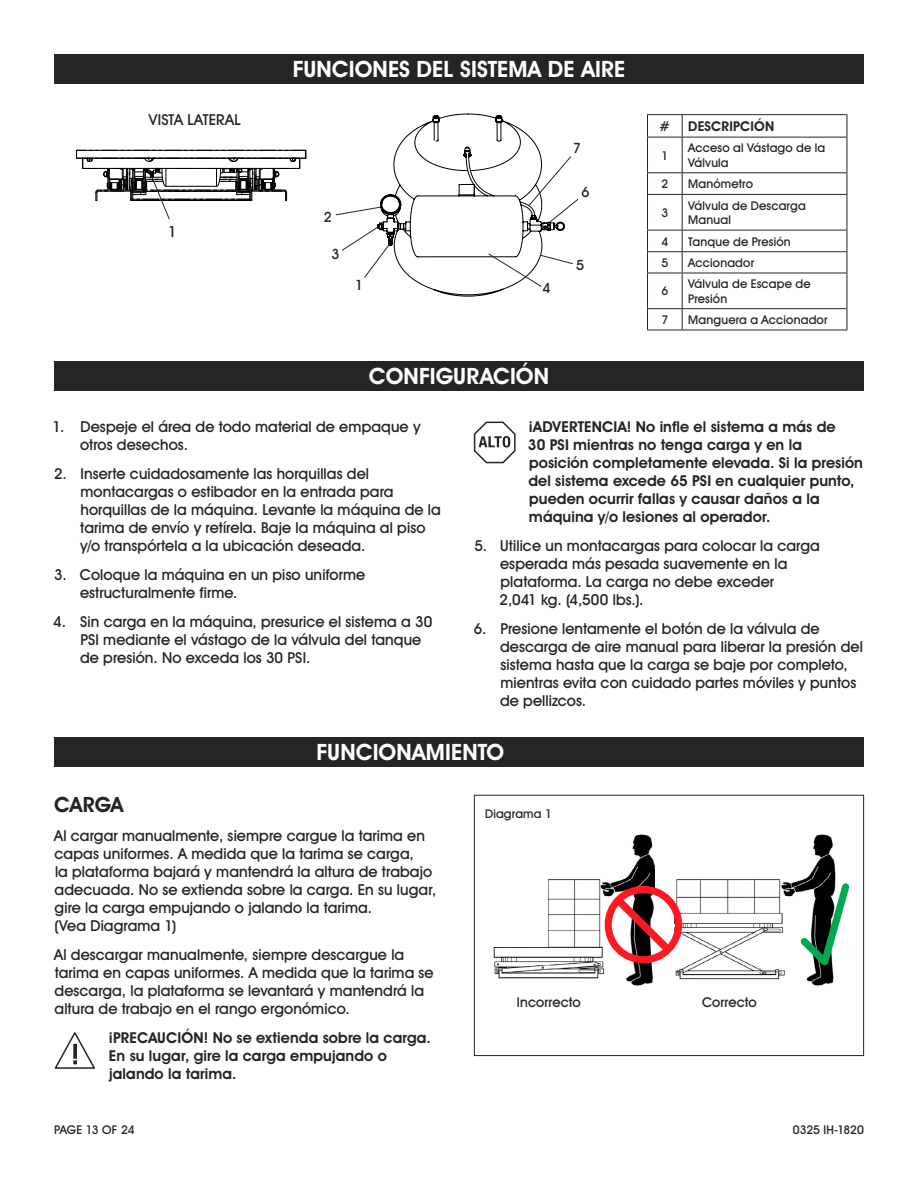
<style>
.page{position:relative;width:918px;height:1188px;background:#fff}
.page>*{position:absolute;margin:0;border:0;box-sizing:border-box;transform-origin:0 0}
.t1{font:700 22.5px "Uline Two Knine";letter-spacing:.005em;color:#fff}
.t2{font:700 21px "Uline Two Knine";letter-spacing:-.005em;color:#252525}
.t3{font:15px/18px "Uline Two Knine";letter-spacing:.005em;color:#252525}
.t4{font:700 15px/18px "Uline Two Knine";letter-spacing:.005em;color:#252525}
.t5{font:14.1px "Uline Two Knine";color:#252525}
.t6{font:13.5px "Uline Two Knine";color:#252525}
.t7{font:700 13.5px "Uline Two Knine";letter-spacing:.015em;color:#252525}
.t8{font:12px/14.4px "Uline Two Knine";letter-spacing:.015em;color:#252525}
.t9{font:12px "Uline Two Knine";letter-spacing:-.01em;color:#252525}
</style>
<div class="page">
<svg style="left:474px;top:422px;width:42px;height:41px"></svg>
<div style="left:54px;top:54px;width:810px;height:30px;background:#252525"></div>
<div style="left:54px;top:361px;width:810px;height:30px;background:#252525"></div>
<div style="left:54px;top:737px;width:810px;height:30px;background:#252525"></div>
<hr style="left:647px;top:114px;width:35px;height:1px;background:#252525">
<svg style="left:647px;top:115px;width:1px;height:22px"></svg>
<hr style="left:682px;top:114px;width:165px;height:1px;background:#252525">
<svg style="left:682px;top:115px;width:1px;height:22px"></svg>
<svg style="left:847px;top:115px;width:1px;height:22px"></svg>
<hr style="left:647px;top:137px;width:1px;height:35px;background:#252525">
<hr style="left:682px;top:137px;width:1px;height:35px;background:#252525">
<hr style="left:847px;top:137px;width:1px;height:35px;background:#252525">
<hr style="left:647px;top:172px;width:35px;height:1px;background:#252525">
<svg style="left:647px;top:173px;width:1px;height:21px"></svg>
<hr style="left:682px;top:172px;width:165px;height:1px;background:#252525">
<svg style="left:682px;top:173px;width:1px;height:21px"></svg>
<svg style="left:847px;top:173px;width:1px;height:21px"></svg>
<hr style="left:647px;top:194px;width:35px;height:1px;background:#252525">
<hr style="left:647px;top:195px;width:1px;height:35px;background:#252525">
<hr style="left:682px;top:194px;width:165px;height:1px;background:#252525">
<hr style="left:682px;top:195px;width:1px;height:35px;background:#252525">
<hr style="left:847px;top:195px;width:1px;height:35px;background:#252525">
<hr style="left:647px;top:230px;width:35px;height:1px;background:#252525">
<hr style="left:682px;top:230px;width:165px;height:1px;background:#252525">
<hr style="left:647px;top:251px;width:35px;height:1px;background:#252525">
<svg style="left:647px;top:230px;width:1px;height:43px"></svg>
<hr style="left:682px;top:251px;width:165px;height:1px;background:#252525">
<svg style="left:682px;top:230px;width:1px;height:43px"></svg>
<svg style="left:847px;top:230px;width:1px;height:43px"></svg>
<hr style="left:647px;top:273px;width:35px;height:1px;background:#252525">
<hr style="left:647px;top:273px;width:1px;height:35px;background:#252525">
<hr style="left:682px;top:273px;width:165px;height:1px;background:#252525">
<hr style="left:682px;top:273px;width:1px;height:35px;background:#252525">
<hr style="left:847px;top:273px;width:1px;height:35px;background:#252525">
<hr style="left:647px;top:308px;width:35px;height:1px;background:#252525">
<svg style="left:647px;top:309px;width:1px;height:21px"></svg>
<hr style="left:682px;top:308px;width:165px;height:1px;background:#252525">
<svg style="left:682px;top:309px;width:1px;height:21px"></svg>
<svg style="left:847px;top:309px;width:1px;height:21px"></svg>
<hr style="left:647px;top:330px;width:35px;height:1px;background:#252525">
<hr style="left:682px;top:330px;width:165px;height:1px;background:#252525">
<hr style="left:647px;top:137px;width:35px;height:1px;background:#252525">
<hr style="left:682px;top:137px;width:165px;height:1px;background:#252525">
<svg style="left:55px;top:1032px;width:40px;height:37px"></svg>
<svg style="left:76px;top:150px;width:231px;height:70px"></svg>
<svg style="left:335px;top:113px;width:244px;height:184px"></svg>
<img style="left:675px;top:835px;width:161px;height:151px">
<img style="left:493px;top:835px;width:162px;height:151px">
<div style="left:494px;top:878px;width:54px;height:68px;background:#fff"></div>
<div style="left:605px;top:886px;width:77px;height:77px;border:7px solid #ff1822;border-radius:50%"></div>
<svg style="left:608px;top:890px;width:69px;height:69px"></svg>
<svg style="left:794px;top:878px;width:56px;height:97px"></svg>
<div style="left:474px;top:795px;width:390px;height:261px;border:1px solid #252525"></div>
<p class="t3" style="left:149px;top:111px;width:93px">VISTA LATERAL</p>
<p class="t3" style="left:168px;top:222px;width:10px">1</p>
<h1 class="t1" style="left:293px;top:56px;width:334px">FUNCIONES DEL SISTEMA DE AIRE</h1>
<p class="t5" style="left:573px;top:139px;width:10px">7</p>
<p class="t5" style="left:324px;top:208px;width:10px">2</p>
<p class="t5" style="left:332px;top:245px;width:10px">3</p>
<p class="t5" style="left:355px;top:276px;width:10px">1</p>
<p class="t5" style="left:543px;top:280px;width:10px">4</p>
<p class="t5" style="left:582px;top:184px;width:10px">6</p>
<p class="t5" style="left:576px;top:257px;width:10px">5</p>
<h1 class="t1" style="left:369px;top:363px;width:182px">CONFIGURACIÓN</h1>
<p class="t7" style="left:660px;top:118px;width:12px">#</p>
<p class="t7" style="left:688px;top:118px;width:88px">DESCRIPCIÓN</p>
<p class="t8" style="left:661px;top:148px;width:8px">1</p>
<p class="t8" style="left:688px;top:141px;width:139px">Acceso al Vástago de la<br>Válvula</p>
<p class="t8" style="left:661px;top:177px;width:8px">2</p>
<p class="t8" style="left:688px;top:177px;width:66px">Manómetro</p>
<p class="t8" style="left:661px;top:205px;width:8px">3</p>
<p class="t8" style="left:688px;top:198px;width:119px">Válvula de Descarga<br>Manual</p>
<p class="t8" style="left:661px;top:234px;width:8px">4</p>
<p class="t8" style="left:688px;top:234px;width:104px">Tanque de Presión</p>
<p class="t8" style="left:661px;top:255px;width:8px">5</p>
<p class="t8" style="left:688px;top:255px;width:68px">Accionador</p>
<p class="t8" style="left:661px;top:284px;width:8px">6</p>
<p class="t8" style="left:688px;top:277px;width:124px">Válvula de Escape de<br>Presión</p>
<p class="t8" style="left:661px;top:312px;width:8px">7</p>
<p class="t8" style="left:688px;top:312px;width:141px">Manguera a Accionador</p>
<p class="t3" style="left:80px;top:418px;width:342px;text-indent:-28px">1. Despeje el área de todo material de empaque y otros desechos.</p>
<p class="t3" style="left:80px;top:465px;width:362px;text-indent:-26px">2. Inserte cuidadosamente las horquillas del montacargas o estibador en la entrada para horquillas de la máquina. Levante la máquina de la tarima de envío y retírela. Baje la máquina al piso y/o transpórtela a la ubicación deseada.</p>
<p class="t3" style="left:80px;top:565px;width:287px;text-indent:-26px">3. Coloque la máquina en un piso uniforme estructuralmente firme.</p>
<p class="t3" style="left:80px;top:612px;width:354px;text-indent:-27px">4. Sin carga en la máquina, presurice el sistema a 30<br>PSI mediante el vástago de la válvula del tanque de presión. No exceda los 30 PSI.</p>
<p class="t4" style="left:528px;top:418px;width:337px">¡ADVERTENCIA! No infle el sistema a más de<br>30 PSI mientras no tenga carga y en la posición completamente elevada. Si la presión del sistema excede 65 PSI en cualquier punto, pueden ocurrir fallas y causar daños a la máquina y/o lesiones al operador.</p>
<p class="t3" style="left:500px;top:537px;width:322px;text-indent:-25px">5. Utilice un montacargas para colocar la carga esperada más pesada suavemente en la plataforma. La carga no debe exceder<br>2,041 kg. (4,500 lbs.).</p>
<p class="t3" style="left:500px;top:619px;width:364px;text-indent:-26px">6. Presione lentamente el botón de la válvula de descarga de aire manual para liberar la presión del sistema hasta que la carga se baje por completo, mientras evita con cuidado partes móviles y puntos de pellizcos.</p>
<h1 class="t1" style="left:317px;top:738px;width:189px">FUNCIONAMIENTO</h1>
<h2 class="t2" style="left:54px;top:792px;width:71px">CARGA</h2>
<p class="t3" style="left:54px;top:827px;width:384px">Al cargar manualmente, siempre cargue la tarima en capas uniformes. A medida que la tarima se carga,<br>la plataforma bajará y mantendrá la altura de trabajo adecuada. No se extienda sobre la carga. En su lugar, gire la carga empujando o jalando la tarima.<br>(Vea Diagrama 1)</p>
<p class="t3" style="left:54px;top:945px;width:381px">Al descargar manualmente, siempre descargue la tarima en capas uniformes. A medida que la tarima se descarga, la plataforma se levantará y mantendrá la altura de trabajo en el rango ergonómico.</p>
<p class="t4" style="left:108px;top:1028px;width:324px">¡PRECAUCIÓN! No se extienda sobre la carga.<br>En su lugar, gire la carga empujando o jalando la tarima.</p>
<p class="t8" style="left:485px;top:806px;width:68px">Diagrama 1</p>
<p class="t6" style="left:517px;top:994px;width:65px">Incorrecto</p>
<p class="t6" style="left:702px;top:994px;width:56px">Correcto</p>
<p class="t9" style="left:54px;top:1122px;width:82px">PAGE 13 OF 24</p>
<p class="t9" style="left:793px;top:1122px;width:73px">0325 IH-1820</p>
</div>
